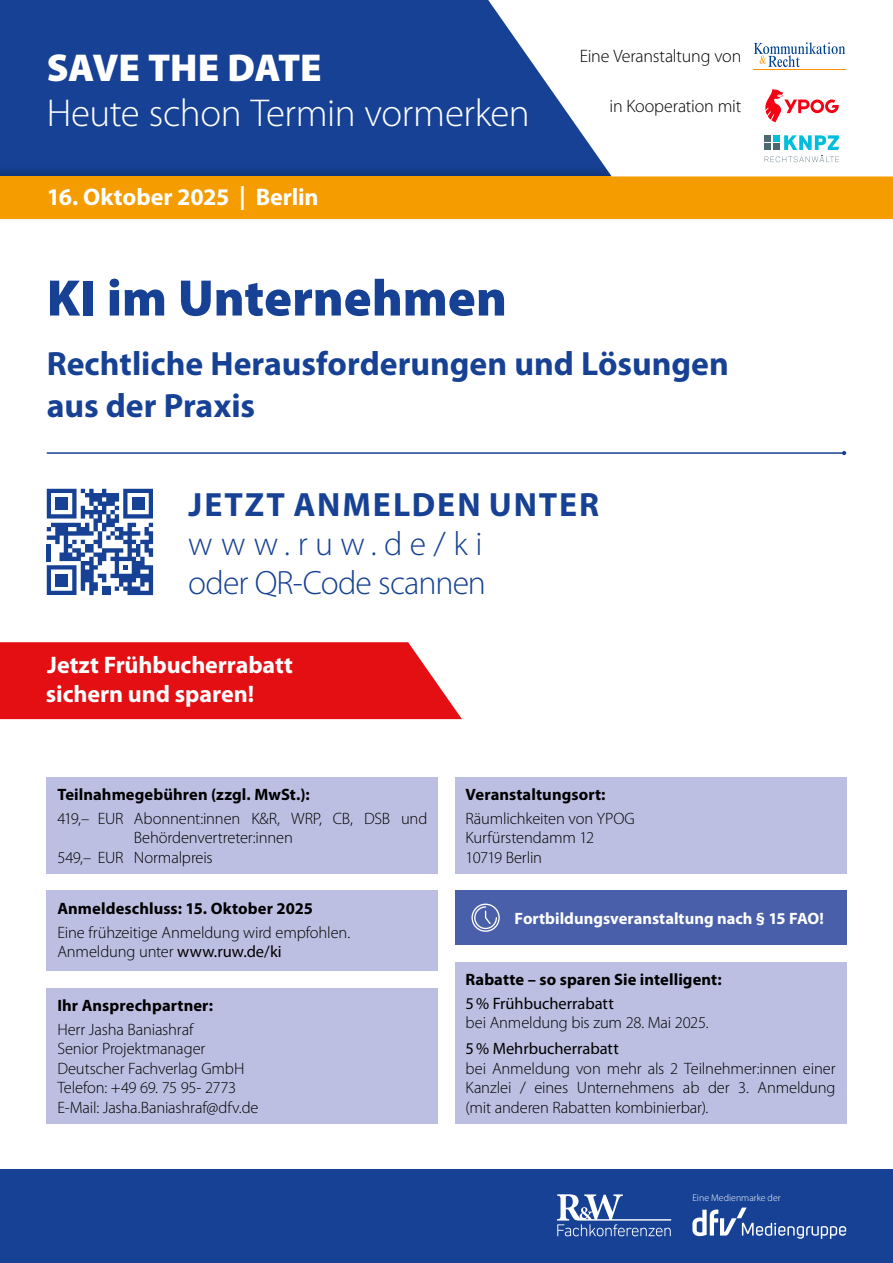
<style>
.page{position:relative;width:893px;height:1263px;background:#fff}
.page>*{position:absolute;margin:0;border:0;box-sizing:border-box;transform-origin:0 0}
.t1{font:900 51.75px "Myriad Pro";color:#164194}
.t2{font:300 39px "Myriad Pro";letter-spacing:-.015em;color:#fff}
.t3{font:900 39px "Myriad Pro";letter-spacing:-.01em;color:#fff}
.t4{font:700 33.75px/42px "Myriad Pro";color:#164194}
.t5{font:300 33.75px/39px "Myriad Pro";letter-spacing:-.025em;color:#164194}
.t6{font:700 33.75px "Myriad Pro";letter-spacing:.055em;color:#164194}
.t7{font:700 24px/28.5px "Myriad Pro";letter-spacing:-.005em;color:#fff}
.t8{font:300 18px "Myriad Pro";letter-spacing:-.01em;color:#000}
.t9{font:300 16.5px/19.5px "Myriad Pro";letter-spacing:-.01em;color:#000}
.t10{font:700 16.5px "Myriad Pro";letter-spacing:.005em;color:#000}
.t11{font:16.5px "Myriad Pro";color:#000}
.t12{font:700 16.5px "Myriad Pro";color:#fff}
.t13{font:300 9.9px "Myriad Pro";color:#fff}
.s1{font-weight:400}
</style>
<div class="page">
<div style="left:0;top:1169px;width:893px;height:94px;background:#164194"></div>
<svg style="left:557px;top:1194px;width:114px;height:42px"></svg>
<svg style="left:692px;top:1207px;width:154px;height:32px"></svg>
<div style="left:0;top:0;width:674px;height:219px;background:#164194"></div>
<div style="left:0;top:163px;width:893px;height:61px;background:#000;opacity:.2"></div>
<div style="left:0;top:176px;width:893px;height:43px;background:#f59c00"></div>
<div style="left:47px;top:988px;width:391px;height:135px;background:#bcbfe1"></div>
<div style="left:455px;top:962px;width:391px;height:161px;background:#bcbfe1"></div>
<div style="left:47px;top:777px;width:391px;height:96px;background:#bcbfe1"></div>
<div style="left:47px;top:891px;width:391px;height:80px;background:#bcbfe1"></div>
<div style="left:455px;top:777px;width:391px;height:96px;background:#bcbfe1"></div>
<div style="left:455px;top:890px;width:391px;height:55px;background:#495fa9"></div>
<svg style="left:471px;top:903px;width:29px;height:29px"></svg>
<svg style="left:488px;top:0;width:405px;height:176px;fill:#fff"></svg>
<svg style="left:765px;top:89px;width:74px;height:33px"></svg>
<svg style="left:765px;top:135px;width:74px;height:27px"></svg>
<hr style="left:47px;top:452px;width:797px;height:2px;background:#164194">
<svg style="left:842px;top:451px;width:4px;height:4px"></svg>
<svg style="left:0;top:642px;width:462px;height:77px;background:#e41d21"></svg>
<svg style="left:47px;top:489px;width:106px;height:106px"></svg>
<div style="left:55px;top:497px;width:13px;height:13px;background:#164194"></div>
<svg style="left:754px;top:42px;width:91px;height:25px"></svg>
<hr style="left:754px;top:70px;width:92px;height:1px;background:#ff8e00">
<h2 class="t3" style="left:47px;top:41px;width:276px">SAVE THE DATE</h2>
<h2 class="t2" style="left:47px;top:89px;width:484px">Heute schon Termin vormerken</h2>
<h3 class="t7" style="left:47px;top:181px;width:273px">16. Oktober 2025 | Berlin</h3>
<p class="t8" style="left:580px;top:45px;width:163px">Eine Veranstaltung von</p>
<p class="t8" style="left:610px;top:95px;width:133px">in Kooperation mit</p>
<h1 class="t1" style="left:47px;top:263px;width:462px">KI im Unternehmen</h1>
<h3 class="t4" style="left:47px;top:341px;width:683px">Rechtliche Herausforderungen und Lösungen aus der Praxis</h3>
<h3 class="t6" style="left:189px;top:482px;width:412px">JETZT ANMELDEN UNTER</h3>
<h3 class="t5" style="left:188px;top:524px;width:299px">www.ruw.de/ki oder QR-Code scannen</h3>
<h3 class="t7" style="left:46px;top:650px;width:248px">Jetzt Frühbucherrabatt sichern und sparen!</h3>
<p class="t10" style="left:57px;top:783px;width:254px">Teilnahmegebühren (zzgl. MwSt.):</p>
<p class="t9" style="left:57px;top:808px;width:371px">419,– EUR Abonnent:innen K&amp;R, WRP, CB, DSB und</p>
<p class="t9" style="left:134px;top:828px;width:160px">Behördenvertreter:innen</p>
<p class="t9" style="left:57px;top:847px;width:157px">549,– EUR Normalpreis</p>
<p class="t10" style="left:57px;top:897px;width:257px">Anmeldeschluss: 15. Oktober 2025</p>
<p class="t9" style="left:57px;top:922px;width:294px">Eine frühzeitige Anmeldung wird empfohlen.<br>Anmeldung unter <span class="s1">www.ruw.de/ki</span></p>
<p class="t10" style="left:57px;top:995px;width:157px">Ihr Ansprechpartner:</p>
<p class="t9" style="left:57px;top:1019px;width:203px">Herr Jasha Baniashraf<br>Senior Projektmanager<br>Deutscher Fachverlag GmbH<br>Telefon: +49 69. 75 95- 2773<br>E-Mail: Jasha.Baniashraf@dfv.de</p>
<p class="t10" style="left:466px;top:783px;width:141px">Veranstaltungsort:</p>
<p class="t9" style="left:466px;top:808px;width:171px">Räumlichkeiten von YPOG<br>Kurfürstendamm 12<br>10719 Berlin</p>
<p class="t12" style="left:514px;top:907px;width:311px">Fortbildungsveranstaltung nach § 15 FAO!</p>
<p class="t10" style="left:466px;top:969px;width:258px">Rabatte – so sparen Sie intelligent:</p>
<p class="t11" style="left:466px;top:993px;width:150px">5% Frühbucherrabatt</p>
<p class="t9" style="left:466px;top:1013px;width:244px">bei Anmeldung bis zum 28. Mai 2025.</p>
<p class="t11" style="left:466px;top:1038px;width:155px">5% Mehrbucherrabatt</p>
<p class="t9" style="left:466px;top:1058px;width:371px;text-align:justify">bei Anmeldung von mehr als 2 Teilnehmer:innen einer Kanzlei / eines Unternehmens ab der 3. Anmeldung (mit anderen Rabatten kombinierbar).</p>
<p class="t13" style="left:692px;top:1192px;width:90px">Eine Medienmarke der</p>
</div>
